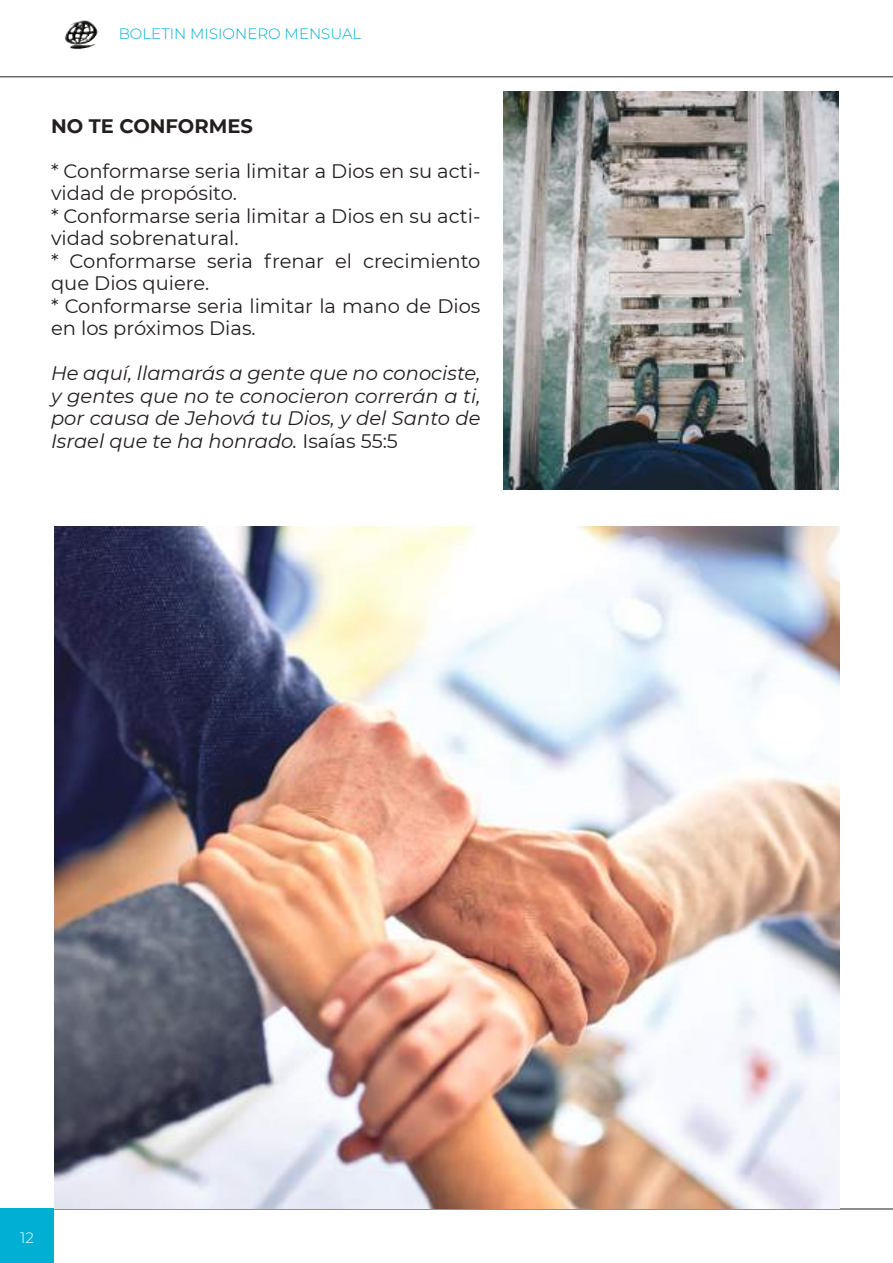
<style>
.page{position:relative;width:893px;height:1263px;background:#fff}
.page>*{position:absolute;margin:0;border:0;box-sizing:border-box;transform-origin:0 0}
.t1{font:19.5px/22.5px "Montserrat";color:#241f1f}
.t2{font:italic 19.5px/22.5px "Montserrat";color:#241f1f;text-align:justify}
.t3{font:700 19.5px "Montserrat";color:#241f1f}
.t4{font:300 15px "Montserrat";color:#01afd4}
.t5{font:300 15px "Montserrat";color:#fff}
.s1{font-style:normal}
</style>
<div class="page">
<hr style="left:0;top:1208px;width:893px;height:1px;background:#241f1f">
<hr style="left:0;top:76px;width:893px;height:1px;background:#241f1f">
<div style="left:0;top:1208px;width:54px;height:55px;background:#01afd4"></div>
<img style="left:64px;top:20px;width:34px;height:29px">
<img style="left:504px;top:91px;width:335px;height:398px">
<img style="left:55px;top:526px;width:785px;height:682px">
<p class="t4" style="left:119px;top:24px;width:244px">BOLETIN MISIONERO MENSUAL</p>
<p class="t3" style="left:51px;top:112px;width:203px">NO TE CONFORMES</p>
<p class="t1" style="left:51px;top:159px;width:431px">* Conformarse seria limitar a Dios en su acti&shy;vidad de propósito.<br>* Conformarse seria limitar a Dios en su acti&shy;vidad sobrenatural.<br>* Conformarse seria frenar el crecimiento que Dios quiere.<br>* Conformarse seria limitar la mano de Dios en los próximos Dias.</p>
<p class="t2" style="left:51px;top:361px;width:431px">He aquí, llamarás a gente que no conociste, y gentes que no te conocieron correrán a ti, por causa de Jehová tu Dios, y del Santo de Israel que te ha honrado. <span class="s1">Isaías 55:5</span></p>
<p class="t5" style="left:20px;top:1227px;width:15px">12</p>
</div>
